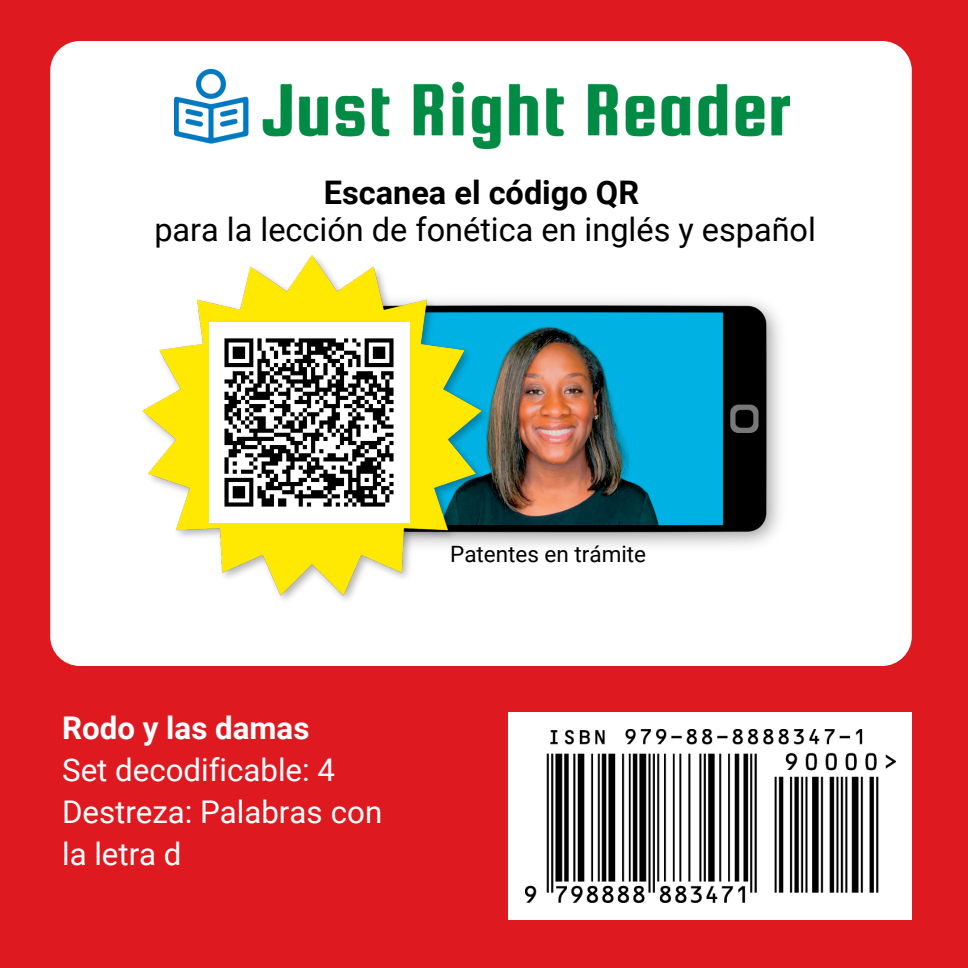
<style>
.page{position:relative;width:968px;height:968px;background:#de1920}
.page>*{position:absolute;margin:0;border:0;box-sizing:border-box;transform-origin:0 0}
.t1{font:32.5px "Roboto";color:#000}
.t2{font:700 32.5px "Roboto";color:#000}
.t3{font:31.25px/42.2px "Roboto";color:#fff}
.t4{font:700 31.25px "Roboto";color:#fff}
.t5{font:22.5px "Roboto";color:#000}
</style>
<div class="page">
<div style="left:50px;top:41px;width:861px;height:625px;background:#fff;border-radius:30px"></div>
<div style="left:508px;top:712px;width:403px;height:207px;background:#fff"></div>
<img style="left:174px;top:70px;width:615px;height:79px">
<img style="left:495px;top:300px;width:285px;height:246px">
<img style="left:142px;top:255px;width:353px;height:345px">
<img style="left:209px;top:322px;width:200px;height:201px">
<img style="left:525px;top:729px;width:370px;height:173px">
<p class="t2" style="left:324px;top:174px;width:317px">Escanea el código QR</p>
<p class="t1" style="left:154px;top:211px;width:663px">para la lección de fonética en inglés y español</p>
<p class="t4" style="left:62px;top:709px;width:249px">Rodo y las damas</p>
<p class="t3" style="left:62px;top:749px;width:321px">Set decodificable: 4<br>Destreza: Palabras con la letra d</p>
<p class="t5" style="left:450px;top:541px;width:197px">Patentes en trámite</p>
</div>
